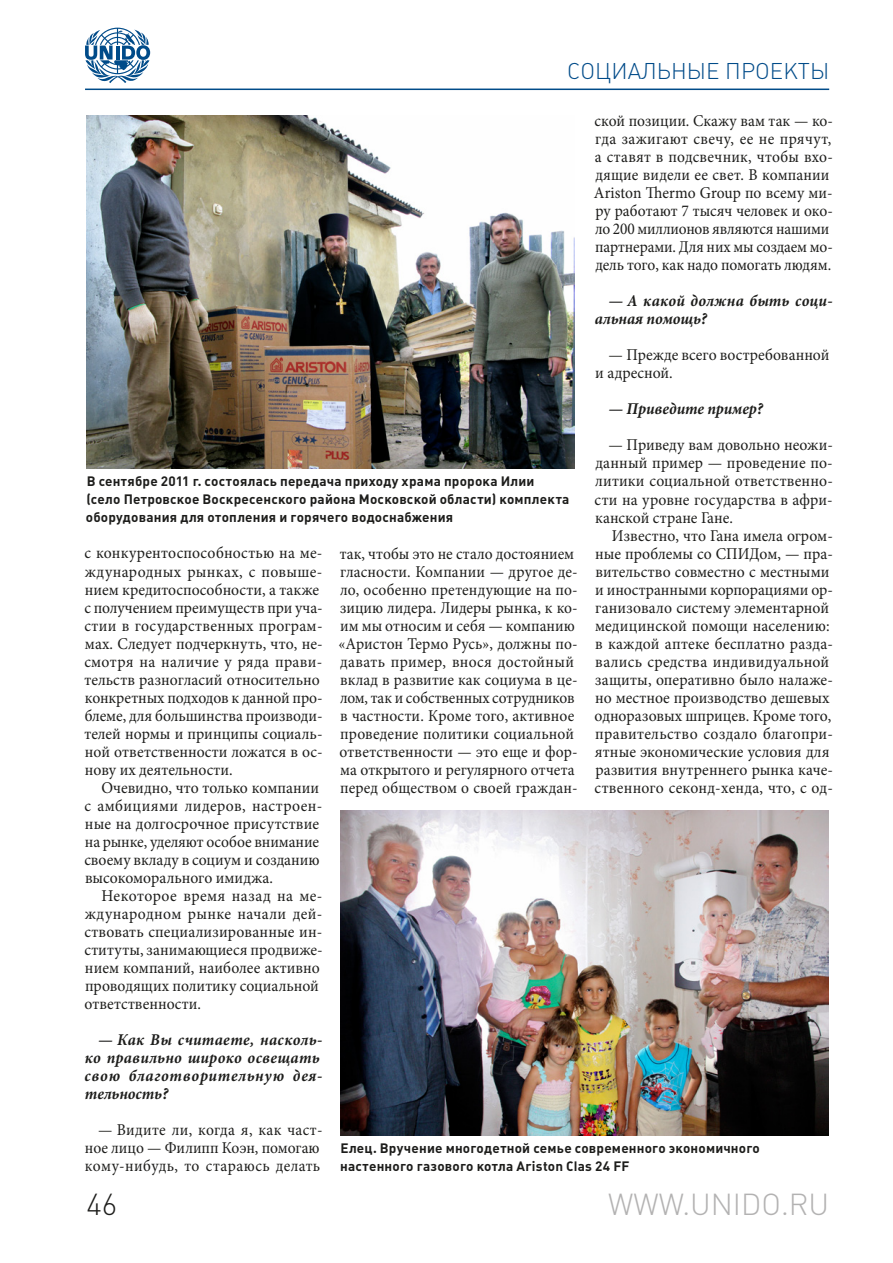
<style>
.page{position:relative;width:893px;height:1263px;background:#fff}
.page>*{position:absolute;margin:0;border:0;box-sizing:border-box;transform-origin:0 0}
.t1{font:30px "Plumb Light C";color:#b3b2b2}
.t2{font:30px "Plumb Light C";color:#1d1d1b}
.t3{font:22.5px "Plumb Light C";color:#004b89}
.t4{font:16.5px/18px "Minion Pro";color:#1d1d1b;scale:.95 1}
.t5{font:16.5px/18px "Minion Pro";color:#1d1d1b;scale:.94 1}
.t6{font:italic 700 16.5px/18px "Minion Pro";letter-spacing:.02em;color:#1d1d1b;scale:.95 1}
.t7{font:italic 700 16.5px "Minion Pro";color:#1d1d1b;scale:.95 1}
.t8{font:13.5px/18px "Plumb Bold C";letter-spacing:.015em;color:#1d1d1b}
</style>
<div class="page">
<hr style="left:85px;top:89px;width:744px;height:1px;background:#004b89">
<svg style="left:85px;top:28px;width:65px;height:55px"></svg>
<img style="left:86px;top:116px;width:488px;height:352px">
<img style="left:341px;top:810px;width:487px;height:325px">
<h2 class="t3" style="left:567px;top:58px;width:16px">СОЦИАЛЬНЫЕ</h2>
<h2 class="t3" style="left:725px;top:58px;width:16px">ПРОЕКТЫ</h2>
<p class="t5" style="left:594px;top:112px;width:256px">ской позиции. Скажу вам так — ко&shy;гда зажигают свечу, ее не прячут, а ставят в подсвечник, чтобы вхо&shy;дящие видели ее свет. В компании Ariston Thermo Group по всему ми&shy;ру работают 7 тысяч человек и око&shy;ло 200 миллионов являются нашими партнерами. Для них мы создаем мо&shy;дель того, как надо помогать людям.</p>
<p class="t6" style="left:595px;top:292px;width:252px;text-indent:14px">— А какой должна быть соци&shy;альная помощь?</p>
<p class="t4" style="left:595px;top:346px;width:248px;text-indent:13px">— Прежде всего востребованной и адресной.</p>
<p class="t7" style="left:608px;top:397px;width:164px">— Приведите пример?</p>
<p class="t4" style="left:595px;top:436px;width:252px;text-align:justify;text-indent:14px">— Приведу вам довольно неожи&shy;данный пример — проведение по&shy;литики социальной ответственно&shy;сти на уровне государства в афри&shy;канской стране Гане.</p>
<p class="t4" style="left:595px;top:526px;width:252px;text-indent:17px">Известно, что Гана имела огром&shy;ные проблемы со СПИД</p>
<p class="t8" style="left:86px;top:472px;width:485px">В сентябре 2011 г. состоялась передача приходу храма пророка Илии (село Петровское Воскресенского района Московской области) комплекта оборудования для отопления и горячего водоснабжения</p>
<p class="t4" style="left:84px;top:544px;width:252px">с конкурентоспособностью на ме&shy;ждународных рынках, с повыше&shy;нием кредитоспособности, а также с получением преимуществ при уча&shy;стии в государственных програм&shy;мах. Следует подчеркнуть, что, не&shy;смотря на наличие у ряда прави&shy;тельств разногласий относительно конкретных подходов к данной про&shy;блеме, для большинства производи&shy;телей нормы и принципы социаль&shy;ной ответственности ложатся в ос&shy;нову их деятельности.</p>
<p class="t4" style="left:84px;top:778px;width:252px;text-indent:17px">Очевидно, что только компании с амбициями лидеров, настроен&shy;ные на долгосрочное присутствие на рынке, уделяют особое внимание своему вкладу в социум и созданию высокоморального имиджа.</p>
<p class="t4" style="left:84px;top:886px;width:252px;text-indent:17px">Некоторое время назад на ме&shy;ждународном рынке начали дей&shy;ствовать специализированные ин&shy;ституты, занимающиеся продвиже&shy;нием компаний, наиболее активно проводящих политику социальной ответственности.</p>
<p class="t6" style="left:85px;top:1030px;width:252px;text-indent:14px">— Как Вы считаете, насколь&shy;ко правильно широко освещать свою благотворительную дея&shy;тельность?</p>
<p class="t5" style="left:85px;top:1120px;width:254px;text-indent:13px">— Видите ли, когда я, как част&shy;ное лицо — Филипп Коэн, помогаю кому-нибудь, то стараюсь делать</p>
<p class="t5" style="left:338px;top:544px;width:256px">так, чтобы это не стало достоянием гласности. Компании — другое де&shy;ло, особенно претендующие на по&shy;зицию лидера. Лидеры рынка, к ко&shy;им мы относим и себя — компанию «Аристон Термо Русь», должны по&shy;давать пример, внося достойный вклад в развитие как социума в це&shy;лом, так и собственных сотрудников в частности. Кроме того, активное проведение политики социальной ответственности — это еще и фор&shy;ма открытого и регулярного отчета перед обществом о своей граждан-</p>
<p class="t4" style="left:595px;top:544px;width:252px;text-indent:165px">ом, — пра&shy;вительство совместно с местными и иностранными корпорациями ор&shy;ганизовало систему элементарной медицинской помощи населению: в каждой аптеке бесплатно разда&shy;вались средства индивидуальной защиты, оперативно было налаже&shy;но местное производство дешевых одноразовых шприцев. Кроме того, правительство создало благопри&shy;ятные экономические условия для развития внутреннего рынка каче&shy;ственного секонд-хенда, что, с од-</p>
<p class="t8" style="left:340px;top:1138px;width:421px">Елец. Вручение многодетной семье современного экономичного настенного газового котла Ariston Clas 24 FF</p>
<h1 class="t2" style="left:86px;top:1187px;width:32px">46</h1>
<h1 class="t1" style="left:608px;top:1187px;width:223px">WWW.UNIDO.RU</h1>
</div>
